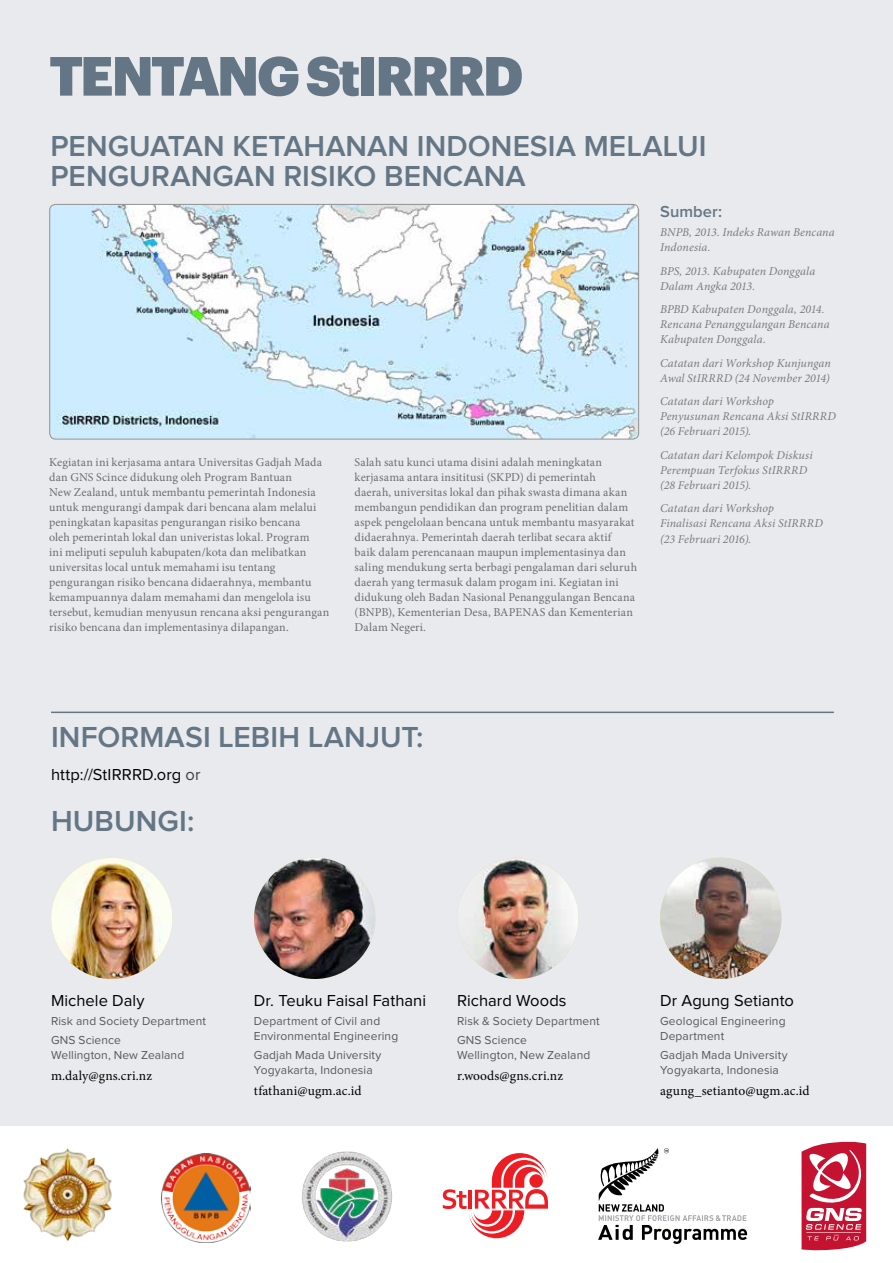
<style>
.page{position:relative;width:893px;height:1263px;background:#fff}
.page>*{position:absolute;margin:0;border:0;box-sizing:border-box;transform-origin:0 0}
.t1{font:900 54px "Graphik";letter-spacing:-.045em;color:#647685}
.t2{font:600 30px/30px "Proxima Nova";letter-spacing:.005em;color:#647685}
.t3{font:16.5px "Proxima Nova";letter-spacing:.005em;color:#000}
.t4{font:600 16.5px "Proxima Nova";letter-spacing:.005em;color:#647685}
.t5{font:13.5px "Minion Pro";letter-spacing:.01em;color:#000}
.t6{font:12px/15px "Minion Pro";letter-spacing:.01em;color:#6d6e71}
.t7{font:italic 12px/15px "Minion Pro";letter-spacing:.01em;color:#7d7b7b}
.t8{font:12px/15px "Proxima Nova";letter-spacing:.01em;color:#58595b}
.s1{color:#413e3e}
</style>
<div class="page">
<div style="left:0;top:0;width:893px;height:1125px;background:#e8eaed"></div>
<svg style="left:598px;top:1148px;width:149px;height:96px"></svg>
<img style="left:23px;top:1148px;width:89px;height:93px">
<svg style="left:801px;top:1141px;width:66px;height:110px"></svg>
<img style="left:302px;top:1151px;width:91px;height:90px">
<img style="left:162px;top:1153px;width:89px;height:89px">
<hr style="left:51px;top:712px;width:783px;height:1px;background:#647685">
<img style="left:50px;top:204px;width:589px;height:235px">
<div style="left:49px;top:204px;width:590px;height:235px;border:1px solid #939191;border-radius:6px"></div>
<img style="left:51px;top:858px;width:121px;height:121px;border-radius:61px">
<img style="left:254px;top:858px;width:121px;height:121px;border-radius:61px">
<img style="left:457px;top:858px;width:121px;height:121px;border-radius:61px">
<img style="left:660px;top:858px;width:121px;height:121px;border-radius:61px">
<svg style="left:443px;top:1153px;width:105px;height:85px"></svg>
<h1 class="t1" style="left:49px;top:34px;width:476px">TENTANG StIRRRD</h1>
<h2 class="t2" style="left:50px;top:133px;width:658px">PENGUATAN KETAHANAN INDONESIA MELALUI<br>PENGURANGAN RISIKO BENCANA</h2>
<p class="t6" style="left:49px;top:455px;width:282px">Kegiatan ini kerjasama antara Universitas Gadjah Mada dan GNS Scince didukung oleh Program Bantuan<br>New Zealand, untuk membantu pemerintah Indonesia untuk mengurangi dampak dari bencana alam melalui peningkatan kapasitas pengurangan risiko bencana<br>oleh pemerintah lokal dan univeristas lokal. Program<br>ini meliputi sepuluh kabupaten/kota dan melibatkan universitas local untuk memahami isu tentang pengurangan risiko bencana didaerahnya, membantu kemampuannya dalam memahami dan mengelola isu tersebut, kemudian menyusun rencana aksi pengurangan risiko bencana dan implementasinya dilapangan.</p>
<p class="t6" style="left:355px;top:455px;width:284px">Salah satu kunci utama disini adalah meningkatan kerjasama antara insititusi (SKPD) di pemerintah<br>daerah, universitas lokal dan pihak swasta dimana akan membangun pendidikan dan program penelitian dalam aspek pengelolaan bencana untuk membantu masyarakat didaerahnya. Pemerintah daerah terlibat secara aktif<br>baik dalam perencanaan maupun implementasinya dan saling mendukung serta berbagi pengalaman dari seluruh daerah yang termasuk dalam progam ini. Kegiatan ini didukung oleh Badan Nasional Penanggulangan Bencana (BNPB), Kementerian Desa, BAPENAS dan Kementerian Dalam Negeri.</p>
<h3 class="t4" style="left:660px;top:204px;width:63px">Sumber:</h3>
<p class="t7" style="left:660px;top:225px;width:176px">BNPB, 2013. Indeks Rawan Bencana<br>Indonesia.</p>
<p class="t7" style="left:660px;top:264px;width:157px">BPS, 2013. Kabupaten Donggala<br>Dalam Angka 2013.</p>
<p class="t7" style="left:660px;top:302px;width:171px">BPBD Kabupaten Donggala, 2014.<br>Rencana Penanggulangan Bencana<br>Kabupaten Donggala.</p>
<p class="t7" style="left:660px;top:356px;width:172px">Catatan dari Workshop Kunjungan<br>Awal StIRRRD (24 November 2014)</p>
<p class="t7" style="left:660px;top:394px;width:177px">Catatan dari Workshop<br>Penyusunan Rencana Aksi StIRRRD (26 Februari 2015).</p>
<p class="t7" style="left:660px;top:448px;width:154px">Catatan dari Kelompok Diskusi<br>Perempuan Terfokus StIRRRD (28 Februari 2015).</p>
<p class="t7" style="left:660px;top:501px;width:164px">Catatan dari Workshop<br>Finalisasi Rencana Aksi StIRRRD (23 Februari 2016).</p>
<h2 class="t2" style="left:51px;top:723px;width:374px">INFORMASI LEBIH LANJUT:</h2>
<h3 class="t3" style="left:51px;top:767px;width:151px">http://StIRRRD.org <span class="s1">or</span></h3>
<h2 class="t2" style="left:51px;top:807px;width:145px">HUBUNGI:</h2>
<h3 class="t3" style="left:51px;top:992px;width:95px">Michele Daly</h3>
<p class="t8" style="left:51px;top:1012px;width:157px;line-height:19.2px">Risk and Society Department<br>GNS Science</p>
<p class="t8" style="left:51px;top:1048px;width:135px">Wellington, New Zealand</p>
<p class="t5" style="left:51px;top:1066px;width:103px">m.daly@gns.cri.nz</p>
<h3 class="t3" style="left:254px;top:992px;width:174px">Dr. Teuku Faisal Fathani</h3>
<p class="t8" style="left:254px;top:1014px;width:146px">Department of Civil and<br>Environmental Engineering</p>
<p class="t8" style="left:254px;top:1048px;width:129px">Gadjah Mada University<br>Yogyakarta, Indonesia</p>
<p class="t5" style="left:254px;top:1081px;width:109px">tfathani@ugm.ac.id</p>
<h3 class="t3" style="left:457px;top:992px;width:111px">Richard Woods</h3>
<p class="t8" style="left:457px;top:1012px;width:144px;line-height:19.2px">Risk &amp; Society Department<br>GNS Science</p>
<p class="t8" style="left:457px;top:1048px;width:135px">Wellington, New Zealand</p>
<p class="t5" style="left:457px;top:1066px;width:108px">r.woods@gns.cri.nz</p>
<h3 class="t3" style="left:660px;top:992px;width:135px">Dr Agung Setianto</h3>
<p class="t8" style="left:660px;top:1014px;width:127px">Geological Engineering<br>Department</p>
<p class="t8" style="left:660px;top:1048px;width:129px">Gadjah Mada University<br>Yogyakarta, Indonesia</p>
<p class="t5" style="left:660px;top:1081px;width:151px">agung_setianto@ugm.ac.id</p>
</div>
